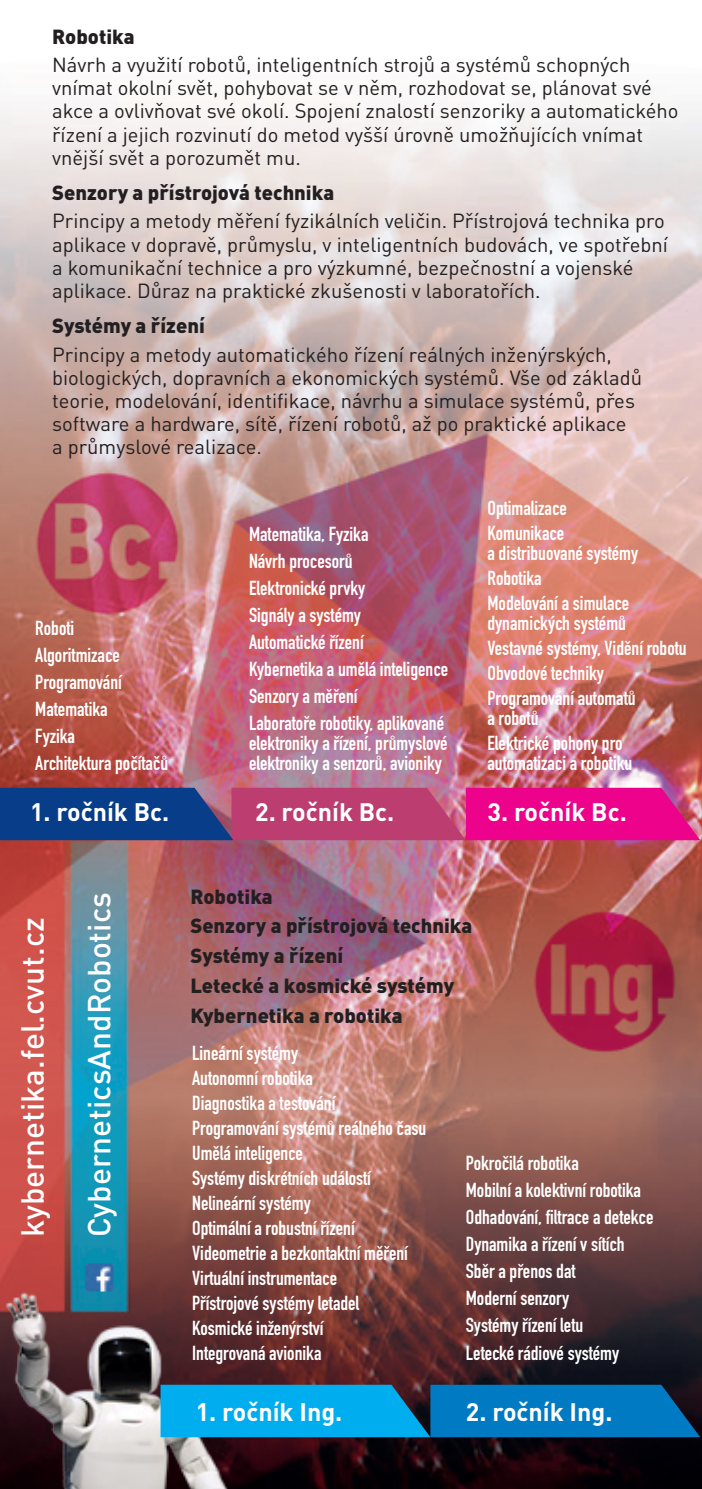
<style>
.page{position:relative;width:702px;height:1489px;background:#fff}
.page>*{position:absolute;margin:0;border:0;box-sizing:border-box;transform-origin:0 0}
.t1{font:500 31.5px/66.8px "DIN Pro";color:#fff}
.t2{font:700 25px "DIN Pro";color:#fff}
.t3{font:20.25px/23.2px "DIN Pro";color:#231f20}
.t4{font:900 20.25px/30px "DIN Pro";color:#231f20}
.t5{font:20px/27px "DIN Engschrift CE";color:#fff}
</style>
<div class="page">
<img style="left:0;top:99px;width:702px;height:1389px">
<svg style="left:0;top:787px;width:700px;height:53px;background:#953082"></svg>
<img style="left:0;top:1281px;width:288px;height:207px">
<svg style="left:160px;top:1384px;width:540px;height:52px;background:#0388c7"></svg>
<img style="left:85px;top:1263px;width:28px;height:28px">
<p class="t4" style="left:52px;top:21px;width:84px">Robotika</p>
<p class="t3" style="left:52px;top:52px;width:628px">Návrh a využití robotů, inteligentních strojů a systémů schopných vnímat okolní svět, pohybovat se v něm, rozhodovat se, plánovat své akce a ovlivňovat své okolí. Spojení znalostí senzoriky a automatického řízení a jejich rozvinutí do metod vyšší úrovně umožňujících vnímat vnější svět a porozumět mu.</p>
<p class="t4" style="left:52px;top:177px;width:283px">Senzory a přístrojová technika</p>
<p class="t3" style="left:52px;top:208px;width:617px">Principy a metody měření fyzikálních veličin. Přístrojová technika pro aplikace v dopravě, průmyslu, v inteligentních budovách, ve spotřební a komunikační technice a pro výzkumné, bezpečnostní a vojenské aplikace. Důraz na praktické zkušenosti v laboratořích.</p>
<p class="t4" style="left:52px;top:310px;width:154px">Systémy a řízení</p>
<p class="t3" style="left:52px;top:342px;width:591px">Principy a metody automatického řízení reálných inženýrských, biologických, dopravních a ekonomických systémů. Vše od základů teorie, modelování, identifikace, návrhu a simulace systémů, přes software a hardware, sítě, řízení robotů, až po praktické aplikace a průmyslové realizace.</p>
<p class="t5" style="left:35px;top:614px;width:134px">Roboti<br>Algoritmizace<br>Programování<br>Matematika<br>Fyzika<br>Architektura počítačů</p>
<p class="t5" style="left:249px;top:520px;width:200px">Matematika, Fyzika<br>Návrh procesorů<br>Elektronické prvky<br>Signály a systémy<br>Automatické řízení<br>Kybernetika a umělá inteligence<br>Senzory a měření<br>Laboratoře robotiky, aplikované</p>
<p class="t5" style="left:249px;top:733px;width:200px;line-height:20px">elektroniky a řízení, průmyslové elektroniky a senzorů, avioniky</p>
<p class="t5" style="left:487px;top:496px;width:81px;line-height:25px">Optimalizace<br>Komunikace</p>
<p class="t5" style="left:487px;top:541px;width:152px;line-height:25px">a distribuované systémy<br>Robotika<br>Modelování a simulace</p>
<p class="t5" style="left:487px;top:611px;width:201px;line-height:25px">dynamických systémů<br>Vestavné systémy, Vidění robotu<br>Obvodové techniky<br>Programování automatů</p>
<p class="t5" style="left:487px;top:706px;width:136px;line-height:25px">a robotů<br>Elektrické pohony pro</p>
<p class="t5" style="left:487px;top:750px;width:146px">automatizaci a robotiku</p>
<p class="t2" style="left:30px;top:795px;width:141px">1. ročník Bc.</p>
<p class="t2" style="left:255px;top:795px;width:141px">2. ročník Bc.</p>
<p class="t2" style="left:487px;top:795px;width:141px">3. ročník Bc.</p>
<h1 class="t1" style="left:-2px;top:1237px;width:346px;rotate:-90deg">kybernetika.fel.cvut.cz<br>CyberneticsAndRobotics</h1>
<p class="t4" style="left:190px;top:880px;width:283px">Robotika<br>Senzory a přístrojová technika<br>Systémy a řízení<br>Letecké a kosmické systémy<br>Kybernetika a robotika</p>
<p class="t5" style="left:192px;top:1040px;width:235px;line-height:25px">Lineární systémy<br>Autonomní robotika<br>Diagnostika a testování<br>Programování systémů reálného času<br>Umělá inteligence<br>Systémy diskrétních událostí<br>Nelineární systémy<br>Optimální a robustní řízení<br>Videometrie a bezkontaktní měření<br>Virtuální instrumentace<br>Přístrojové systémy letadel<br>Kosmické inženýrství<br>Integrovaná avionika</p>
<p class="t5" style="left:466px;top:1149px;width:189px">Pokročilá robotika<br>Mobilní a kolektivní robotika<br>Odhadování, filtrace a detekce<br>Dynamika a řízení v sítích<br>Sběr a přenos dat<br>Moderní senzory<br>Systémy řízení letu<br>Letecké rádiové systémy</p>
<p class="t2" style="left:196px;top:1394px;width:148px">1. ročník Ing.</p>
<p class="t2" style="left:466px;top:1394px;width:148px">2. ročník Ing.</p>
</div>
